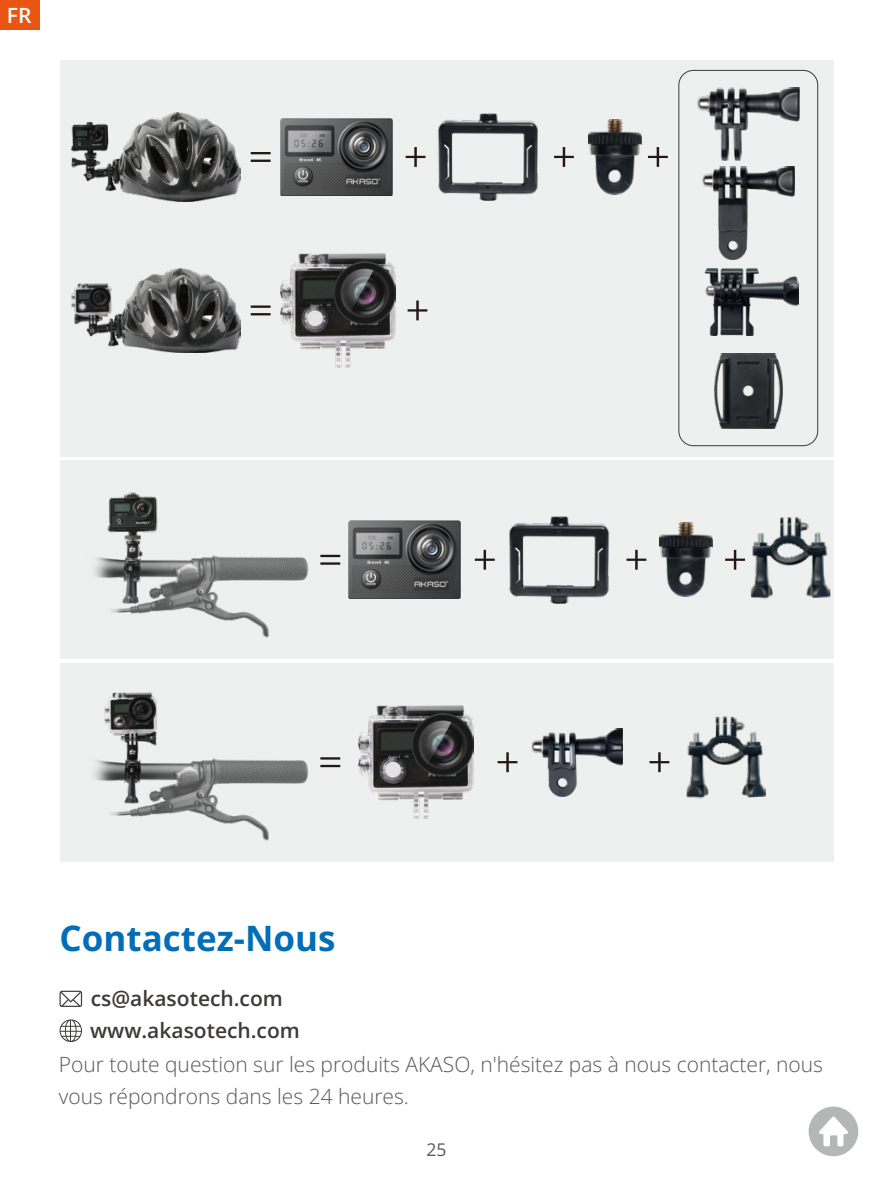
<style>
.page{position:relative;width:893px;height:1191px;background:#fff}
.page>*{position:absolute;margin:0;border:0;box-sizing:border-box;transform-origin:0 0}
.t1{font:700 35px "Open Sans";color:#036eb8}
.t2{font:300 21px/31.5px "Open Sans";color:#595757}
.t3{font:600 21px/31.8px "Open Sans";color:#3e3a39}
.t4{font:600 21px "Open Sans";color:#fff}
.t5{font:17.5px "Open Sans";color:#595757}
</style>
<div class="page">
<svg style="left:809px;top:1106px;width:49px;height:50px"></svg>
<div style="left:60px;top:663px;width:773px;height:198px;background:#eeefef"></div>
<div style="left:60px;top:60px;width:773px;height:396px;background:#eeefef"></div>
<div style="left:60px;top:460px;width:773px;height:199px;background:#eeefef"></div>
<svg style="left:406px;top:147px;width:19px;height:20px"></svg>
<svg style="left:554px;top:147px;width:20px;height:20px"></svg>
<svg style="left:648px;top:147px;width:20px;height:20px"></svg>
<svg style="left:408px;top:300px;width:19px;height:20px"></svg>
<hr style="left:251px;top:160px;width:20px;height:2px;background:#221815">
<hr style="left:251px;top:152px;width:20px;height:2px;background:#221815">
<hr style="left:251px;top:313px;width:20px;height:2px;background:#221815">
<hr style="left:251px;top:305px;width:20px;height:3px;background:#221815">
<img style="left:71px;top:268px;width:170px;height:84px">
<img style="left:71px;top:112px;width:170px;height:90px">
<svg style="left:626px;top:550px;width:20px;height:19px"></svg>
<svg style="left:475px;top:550px;width:20px;height:19px"></svg>
<hr style="left:320px;top:562px;width:20px;height:3px;background:#221815">
<hr style="left:320px;top:555px;width:20px;height:2px;background:#221815">
<svg style="left:725px;top:550px;width:20px;height:19px"></svg>
<svg style="left:498px;top:752px;width:19px;height:20px"></svg>
<hr style="left:320px;top:765px;width:20px;height:2px;background:#221815">
<hr style="left:320px;top:757px;width:20px;height:2px;background:#221815">
<svg style="left:649px;top:752px;width:20px;height:20px"></svg>
<svg style="left:60px;top:990px;width:22px;height:17px"></svg>
<svg style="left:60px;top:1019px;width:22px;height:23px"></svg>
<img style="left:660px;top:522px;width:53px;height:75px">
<img style="left:589px;top:120px;width:52px;height:74px">
<img style="left:532px;top:728px;width:90px;height:68px">
<img style="left:281px;top:254px;width:115px;height:113px">
<img style="left:358px;top:705px;width:115px;height:114px">
<img style="left:94px;top:492px;width:215px;height:146px">
<img style="left:94px;top:692px;width:215px;height:149px">
<img style="left:349px;top:521px;width:112px;height:77px">
<img style="left:281px;top:118px;width:112px;height:78px">
<div style="left:678px;top:70px;width:140px;height:376px;border:1px solid #3e3a39;border-radius:15px"></div>
<img style="left:714px;top:353px;width:68px;height:75px">
<img style="left:697px;top:88px;width:102px;height:72px">
<img style="left:702px;top:167px;width:92px;height:92px">
<img style="left:704px;top:268px;width:95px;height:67px">
<img style="left:509px;top:516px;width:100px;height:87px">
<img style="left:438px;top:113px;width:100px;height:88px">
<img style="left:750px;top:516px;width:80px;height:83px">
<img style="left:686px;top:716px;width:80px;height:83px">
<div style="left:0;top:0;width:40px;height:30px;background:#ea5514"></div>
<p class="t4" style="left:7px;top:1px;width:26px">FR</p>
<h1 class="t1" style="left:60px;top:914px;width:278px">Contactez-Nous</h1>
<p class="t3" style="left:90px;top:982px;width:211px">cs@akasotech.com www.akasotech.com</p>
<p class="t2" style="left:59px;top:1048px;width:766px">Pour toute question sur les produits AKASO, n'hésitez pas à nous contacter, nous vous répondrons dans les 24 heures.</p>
<p class="t5" style="left:426px;top:1138px;width:22px">25</p>
</div>
